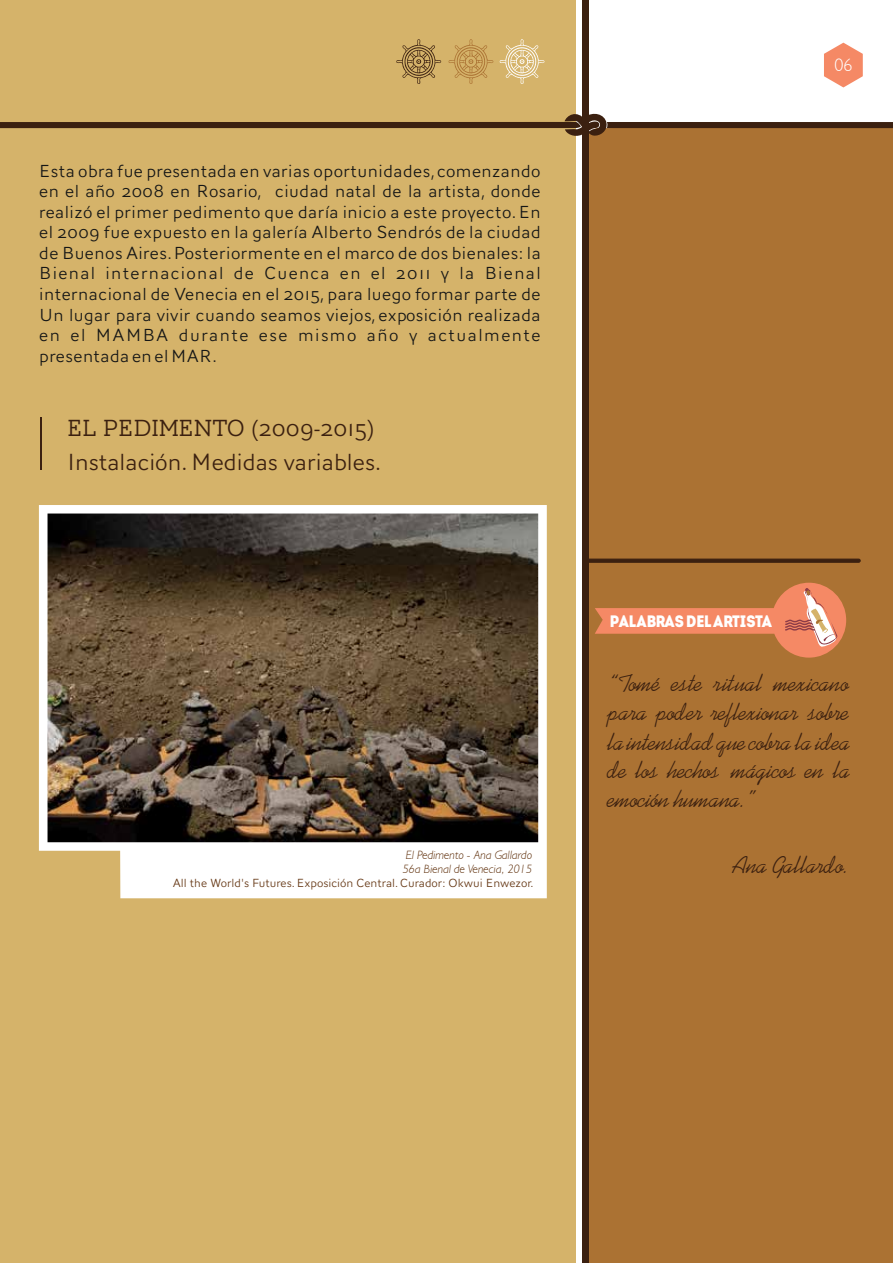
<style>
.page{position:relative;width:893px;height:1263px;background:#fff}
.page>*{position:absolute;margin:0;border:0;box-sizing:border-box;transform-origin:0 0}
.t1{font:24.15px/29px "Kaufmann BT";letter-spacing:-.005em;color:#3b2010;text-align:justify}
.t2{font:300 24px "AW Conqueror Sans";color:#3b2010}
.t3{font:300 24px "AW Conqueror Slab";color:#3b2010}
.t4{font:300 18px/20.5px "AW Conqueror Sans";letter-spacing:.08em;color:#151616;text-align:justify}
.t5{font:300 17.85px "Humanist 521 BT";color:#fff}
.t6{font:16.5px "Intro Cond Black Free";letter-spacing:-.005em;color:#fff}
.t7{font:300 12.15px "AW Conqueror Sans";color:#643613}
.t8{font:italic 300 12.15px/14.2px "Humanist 521 BT";color:#643613}
.s1{font-family:"AW Conqueror Sans"}
</style>
<div class="page">
<div style="left:588px;top:138px;width:305px;height:1125px;background:#ab7233"></div>
<div style="left:582px;top:0;width:6px;height:1263px;background:#3b2010"></div>
<div style="left:0;top:0;width:576px;height:1263px;background:#d5b36a"></div>
<svg style="left:0;top:109px;width:893px;height:29px"></svg>
<svg style="left:824px;top:43px;width:39px;height:44px"></svg>
<svg style="left:595px;top:583px;width:251px;height:75px;background:#cc7f4f"></svg>
<svg style="left:396px;top:39px;width:149px;height:45px"></svg>
<hr style="left:40px;top:417px;width:2px;height:53px;background:#3b2010">
<svg style="left:39px;top:505px;width:508px;height:393px;background:#756758"></svg>
<div style="left:584px;top:559px;width:276px;height:3px;border:1px solid #3b2010;border-radius:2px"></div>
<p class="t4" style="left:39px;top:161px;width:503px">Esta obra fue presentada en varias oportunidades,comenzando en el año 2008 en Rosario, ciudad natal de la artista, donde realizó el primer pedimento que daría inicio a este proyecto.En el 2009 fue expuesto en la galería Alberto Sendrós de la ciudad de Buenos Aires.Posteriormente en el marco de dos bienales: la Bienal internacional de Cuenca en el 2011 y la Bienal internacional de Venecia en el 2015, para luego formar parte de Un lugar para vivir cuando seamos viejos, exposición realizada en el MAMBA durante ese mismo año y actualmente presentada en el MAR.</p>
<h2 class="t3" style="left:68px;top:415px;width:308px">EL PEDIMENTO <span class="s1">(2009-2015)</span></h2>
<h2 class="t2" style="left:68px;top:442px;width:315px">Instalación. Medidas variables.</h2>
<p class="t8" style="left:403px;top:848px;width:131px">El Pedimento - Ana Gallardo<br>56a Bienal de Venecia, 2015</p>
<p class="t7" style="left:173px;top:873px;width:362px">All the World's Futures. Exposición Central. Curador: Okwui Enwezor.</p>
<p class="t5" style="left:834px;top:54px;width:19px">06</p>
<p class="t6" style="left:610px;top:610px;width:164px">PALABRASDELARTISTA</p>
<h1 class="t1" style="left:608px;top:669px;width:244px">“Tomé este ritual mexicano para poder reflexionar sobre laintensidad quecobra la idea de los hechos mágicos en la emoción humana.”</h1>
<h1 class="t1" style="left:733px;top:851px;width:118px">Ana Gallardo.</h1>
</div>
